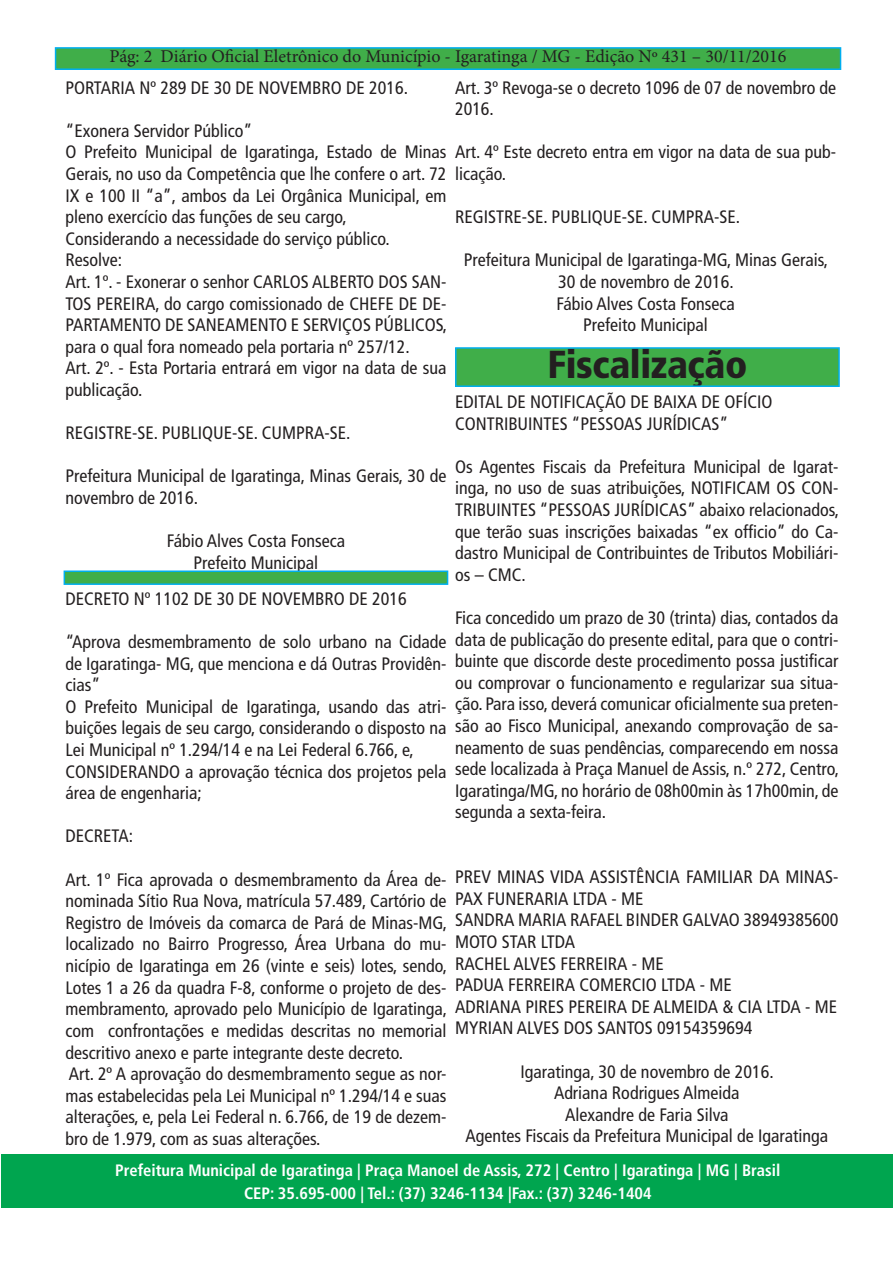
<style>
.page{position:relative;width:893px;height:1263px;background:#fff}
.page>*{position:absolute;margin:0;border:0;box-sizing:border-box;transform-origin:0 0}
.Titulo{font:900 condensed 39px "Frutiger LT Std";letter-spacing:-.01em;color:#231f20}
.t1{font:condensed 18px/21.6px "Frutiger LT Std";color:#231f20;text-align:justify}
.t2{font:18px "Minion Pro";color:#231f20}
.t3{font:condensed 18px "Frutiger LT Std";letter-spacing:-.02em;color:#231f20}
.t4{font:700 condensed 16.5px "Frutiger LT Std";color:#fff}
</style>
<div class="page">
<div style="left:2px;top:1154px;width:891px;height:54px;background:#00a54f"></div>
<div style="left:56px;top:48px;width:784px;height:21px;background:#40ae49"></div>
<div style="left:55px;top:47px;width:786px;height:23px;border:2px solid #00aeef"></div>
<div style="left:456px;top:348px;width:383px;height:38px;background:#40ae49"></div>
<div style="left:455px;top:347px;width:385px;height:40px;border:2px solid #00aeef"></div>
<div style="left:64px;top:570px;width:384px;height:15px;background:#40ae49;border:2px solid #00aeef"></div>
<p class="t2" style="left:110px;top:44px;width:678px">Pág: 2 Diário Oficial Eletrônico do Município - Igaratinga / MG - Edição Nº 431 – 30/11/2016</p>
<p class="t1" style="left:65px;top:77px;width:344px">PORTARIA Nº 289 DE 30 DE NOVEMBRO DE 2016.</p>
<p class="t1" style="left:65px;top:120px;width:188px">“Exonera Servidor Público”</p>
<p class="t1" style="left:65px;top:141px;width:383px">O Prefeito Municipal de Igaratinga, Estado de Minas Gerais, no uso da Competência que lhe confere o art. 72<br>IX e 100 II “a”, ambos da Lei Orgânica Municipal, em pleno exercício das funções de seu cargo,</p>
<p class="t1" style="left:65px;top:228px;width:326px">Considerando a necessidade do serviço público.</p>
<p class="t1" style="left:65px;top:249px;width:58px">Resolve:</p>
<p class="t1" style="left:65px;top:271px;width:383px">Art. 1º. - Exonerar o senhor CARLOS ALBERTO DOS SAN-TOS PEREIRA, do cargo comissionado de CHEFE DE DE-PARTAMENTO DE SANEAMENTO E SERVIÇOS PÚBLICOS, para o qual fora nomeado pela portaria nº 257/12.</p>
<p class="t1" style="left:65px;top:357px;width:383px">Art. 2º. - Esta Portaria entrará em vigor na data de sua publicação.</p>
<p class="t1" style="left:65px;top:422px;width:286px">REGISTRE-SE. PUBLIQUE-SE. CUMPRA-SE.</p>
<p class="t1" style="left:65px;top:465px;width:383px">Prefeitura Municipal de Igaratinga, Minas Gerais, 30 de novembro de 2016.</p>
<p class="t1" style="left:167px;top:530px;width:180px">Fábio Alves Costa Fonseca</p>
<p class="t1" style="left:194px;top:552px;width:126px">Prefeito Municipal</p>
<p class="t1" style="left:65px;top:588px;width:343px">DECRETO Nº 1102 DE 30 DE NOVEMBRO DE 2016</p>
<p class="t1" style="left:65px;top:631px;width:383px">“Aprova desmembramento de solo urbano na Cidade de Igaratinga- MG, que menciona e dá Outras Providên&shy;cias”</p>
<p class="t1" style="left:65px;top:696px;width:383px">O Prefeito Municipal de Igaratinga, usando das atri&shy;buições legais de seu cargo, considerando o disposto na Lei Municipal nº 1.294/14 e na Lei Federal 6.766, e,</p>
<p class="t1" style="left:65px;top:761px;width:383px">CONSIDERANDO a aprovação técnica dos projetos pela área de engenharia;</p>
<p class="t1" style="left:65px;top:825px;width:69px">DECRETA:</p>
<p class="t1" style="left:65px;top:869px;width:383px">Art. 1º Fica aprovada o desmembramento da Área de&shy;nominada Sítio Rua Nova, matrícula 57.489, Cartório de Registro de Imóveis da comarca de Pará de Minas-MG, localizado no Bairro Progresso, Área Urbana do mu&shy;nicípio de Igaratinga em 26 (vinte e seis) lotes, sendo, Lotes 1 a 26 da quadra F-8, conforme o projeto de des&shy;membramento, aprovado pelo Município de Igaratinga, com confrontações e medidas descritas no memorial descritivo anexo e parte integrante deste decreto.</p>
<p class="t1" style="left:65px;top:1063px;width:383px">Art. 2º A aprovação do desmembramento segue as nor&shy;mas estabelecidas pela Lei Municipal nº 1.294/14 e suas alterações, e, pela Lei Federal n. 6.766, de 19 de dezem&shy;bro de 1.979, com as suas alterações.</p>
<p class="t1" style="left:455px;top:77px;width:383px">Art. 3º Revoga-se o decreto 1096 de 07 de novembro de<br>2016.</p>
<p class="t1" style="left:455px;top:141px;width:383px">Art. 4º Este decreto entra em vigor na data de sua pub&shy;licação.</p>
<p class="t1" style="left:455px;top:206px;width:286px">REGISTRE-SE. PUBLIQUE-SE. CUMPRA-SE.</p>
<p class="t1" style="left:464px;top:249px;width:366px;text-align:center">Prefeitura Municipal de Igaratinga-MG, Minas Gerais,<br>30 de novembro de 2016.</p>
<p class="t1" style="left:556px;top:293px;width:180px">Fábio Alves Costa Fonseca</p>
<p class="t1" style="left:583px;top:314px;width:126px">Prefeito Municipal</p>
<p class="Titulo" style="left:547px;top:341px;width:202px">Fiscalização</p>
<p class="t1" style="left:455px;top:391px;width:319px">EDITAL DE NOTIFICAÇÃO DE BAIXA DE OFÍCIO</p>
<p class="t1" style="left:455px;top:413px;width:275px">CONTRIBUINTES “PESSOAS JURÍDICAS”</p>
<p class="t1" style="left:455px;top:456px;width:386px">Os Agentes Fiscais da Prefeitura Municipal de Igarat&shy;inga, no uso de suas atribuições, NOTIFICAM OS CON-TRIBUINTES “PESSOAS JURÍDICAS” abaixo relacionados, que terão suas inscrições baixadas “ex officio” do Ca&shy;dastro Municipal de Contribuintes de Tributos Mobiliári&shy;os – CMC.</p>
<p class="t1" style="left:455px;top:607px;width:386px">Fica concedido um prazo de 30 (trinta) dias, contados da data de publicação do presente edital, para que o contri&shy;buinte que discorde deste procedimento possa justificar ou comprovar o funcionamento e regularizar sua situa&shy;ção. Para isso, deverá comunicar oficialmente sua preten&shy;são ao Fisco Municipal, anexando comprovação de sa&shy;neamento de suas pendências, comparecendo em nossa sede localizada à Praça Manuel de Assis, n.º 272, Centro, Igaratinga/MG, no horário de 08h00min às 17h00min, de segunda a sexta-feira.</p>
<p class="t1" style="left:455px;top:866px;width:385px">PREV MINAS VIDA ASSISTÊNCIA FAMILIAR DA MINAS-<br>PAX FUNERARIA LTDA - ME</p>
<p class="t1" style="left:455px;top:909px;width:385px">SANDRA MARIA RAFAEL BINDER GALVAO 38949385600</p>
<p class="t3" style="left:455px;top:931px;width:122px">MOTO STAR LTDA</p>
<p class="t1" style="left:455px;top:953px;width:210px">RACHEL ALVES FERREIRA - ME</p>
<p class="t1" style="left:455px;top:974px;width:278px">PADUA FERREIRA COMERCIO LTDA - ME</p>
<p class="t1" style="left:455px;top:996px;width:384px">ADRIANA PIRES PEREIRA DE ALMEIDA &amp; CIA LTDA - ME</p>
<p class="t1" style="left:455px;top:1017px;width:299px">MYRIAN ALVES DOS SANTOS 09154359694</p>
<p class="t1" style="left:520px;top:1061px;width:255px">Igaratinga, 30 de novembro de 2016.</p>
<p class="t1" style="left:554px;top:1082px;width:187px">Adriana Rodrigues Almeida</p>
<p class="t1" style="left:565px;top:1104px;width:165px">Alexandre de Faria Silva</p>
<p class="t1" style="left:465px;top:1125px;width:364px">Agentes Fiscais da Prefeitura Municipal de Igaratinga</p>
<p class="t4" style="left:115px;top:1160px;width:667px">Prefeitura Municipal de Igaratinga | Praça Manoel de Assis, 272 | Centro | Igaratinga | MG | Brasil</p>
<p class="t4" style="left:244px;top:1183px;width:409px">CEP: 35.695-000 | Tel.: (37) 3246-1134 |Fax.: (37) 3246-1404</p>
</div>
